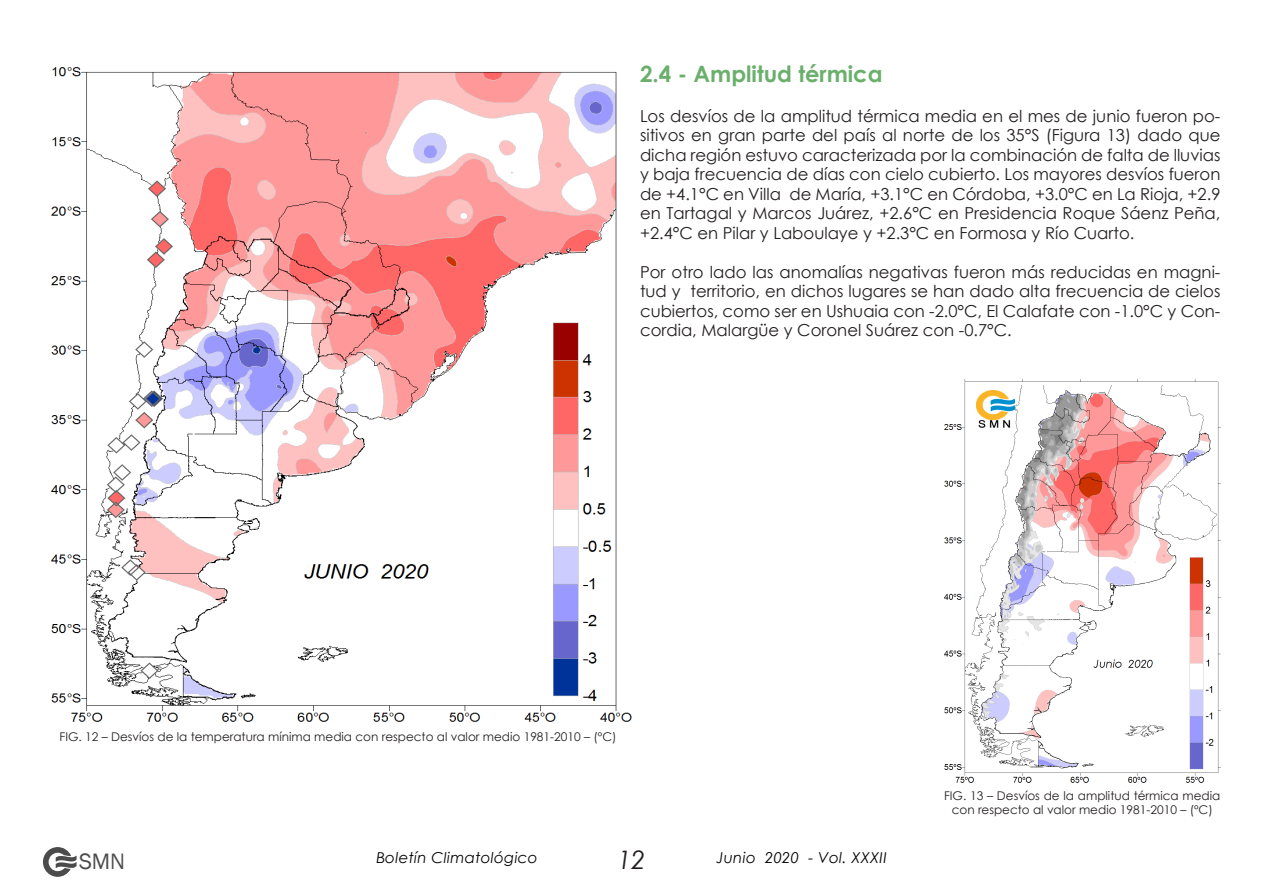
<style>
.page{position:relative;width:1263px;height:893px;background:#fff}
.page>*{position:absolute;margin:0;border:0;box-sizing:border-box;transform-origin:0 0}
.t1{font:italic 25.5px "Century Gothic";color:#231f20}
.t2{font:22.95px "Franklin Gothic";color:#4c4b4b}
.t3{font:700 22.5px "Century Gothic";color:#6ab06c}
.t4{font:16.5px/19.5px "Century Gothic";color:#231f20;text-align:justify}
.t5{font:italic 15px "Century Gothic";letter-spacing:.02em;color:#040503}
.t6{font:12px/14.4px "Century Gothic";color:#231f20;text-align:center}
</style>
<div class="page">
<svg style="left:43px;top:847px;width:34px;height:30px"></svg>
<img style="left:52px;top:67px;width:579px;height:655px">
<img style="left:944px;top:380px;width:276px;height:403px">
<img style="left:976px;top:391px;width:38px;height:40px">
<p class="t3" style="left:640px;top:57px;width:244px">2.4 - Amplitud térmica</p>
<p class="t4" style="left:640px;top:106px;width:582px">Los desvíos de la amplitud térmica media en el mes de junio fueron po&shy;sitivos en gran parte del país al norte de los 35°S (Figura 13) dado que dicha región estuvo caracterizada por la combinación de falta de lluvias y baja frecuencia de días con cielo cubierto. Los mayores desvíos fueron de +4.1°C en Villa de María, +3.1°C en Córdoba, +3.0°C en La Rioja, +2.9 en Tartagal y Marcos Juárez, +2.6°C en Presidencia Roque Sáenz Peña, +2.4°C en Pilar y Laboulaye y +2.3°C en Formosa y Río Cuarto.</p>
<p class="t4" style="left:640px;top:262px;width:582px">Por otro lado las anomalías negativas fueron más reducidas en magni&shy;tud y territorio, en dichos lugares se han dado alta frecuencia de cielos cubiertos, como ser en Ushuaia con -2.0°C, El Calafate con -1.0°C y Con&shy;cordia, Malargüe y Coronel Suárez con -0.7°C.</p>
<p class="t6" style="left:60px;top:729px;width:558px">FIG. 12 – Desvíos de la temperatura mínima media con respecto al valor medio 1981-2010 – (ºC)</p>
<p class="t6" style="left:944px;top:788px;width:278px">FIG. 13 – Desvíos de la amplitud térmica media con respecto al valor medio 1981-2010 – (ºC)</p>
<h1 class="t1" style="left:617px;top:842px;width:30px">12</h1>
<h2 class="t2" style="left:79px;top:848px;width:48px">SMN</h2>
<p class="t5" style="left:376px;top:847px;width:163px">Boletín Climatológico</p>
<p class="t5" style="left:716px;top:847px;width:172px">Junio 2020 - Vol. XXXII</p>
</div>
